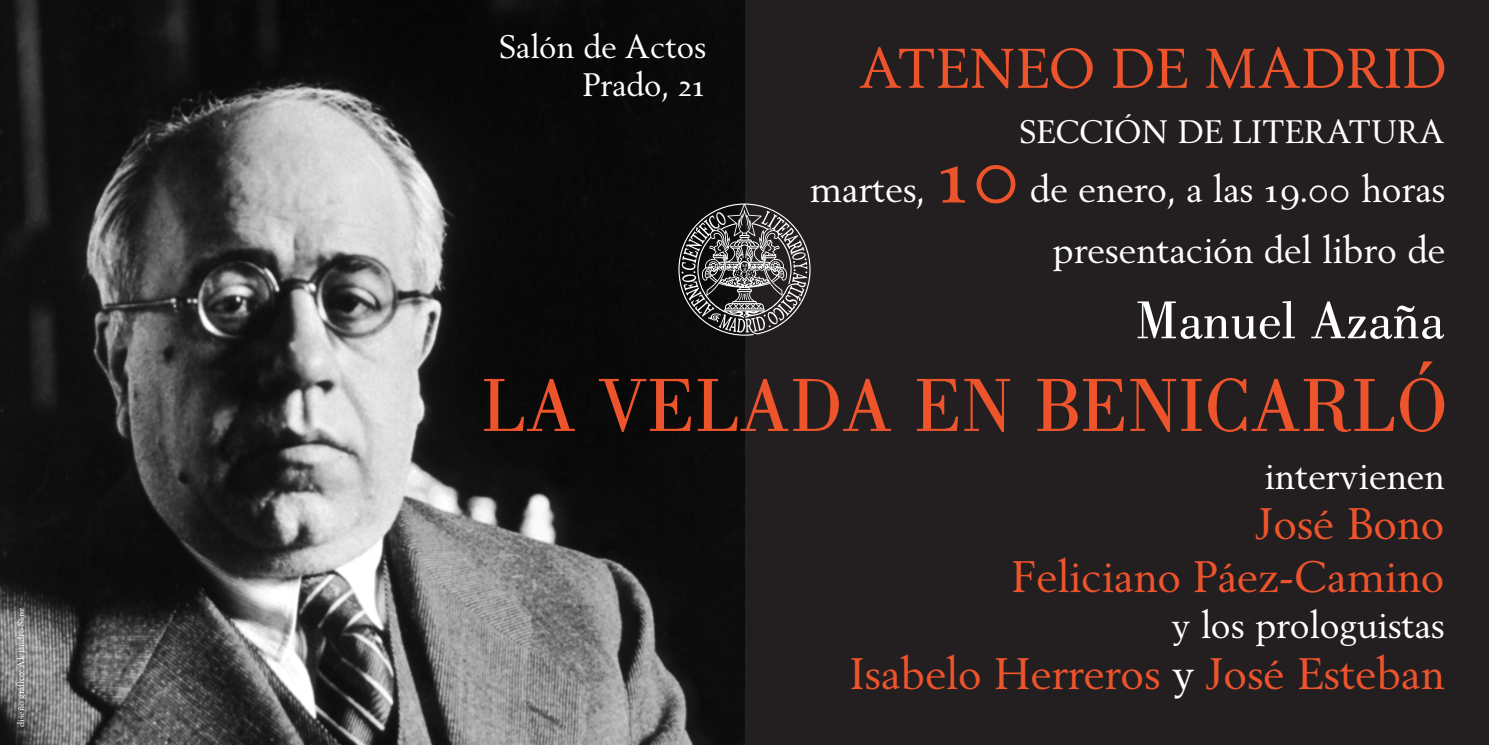
<style>
.page{position:relative;width:1489px;height:745px;background:#fff}
.page>*{position:absolute;margin:0;border:0;box-sizing:border-box;transform-origin:0 0}
.t1{font:90px "Berling Antiqua";color:#ee542c}
.t2{font:77.75px "Bodoni Book'em Danno";color:#ee542c}
.t3{font:60px "Berling Antiqua";color:#ee542c}
.t4{font:55px "Bodoni Book'em Danno";color:#fff}
.t5{font:47.5px/52.5px "Berling Antiqua";color:#ee542c;text-align:right}
.t6{font:47.5px "Berling Antiqua";color:#fff}
.t7{font:40px "Berling Antiqua";color:#fff}
.t8{font:35px/38.5px "Berling Antiqua";color:#fff;text-align:right}
.t9{font:10px "Berling Antiqua";color:#fff}
</style>
<div class="page">
<div style="left:0;top:0;width:1488px;height:744px;background:#231f20"></div>
<img style="left:0;top:0;width:744px;height:744px">
<svg style="left:678px;top:203px;width:132px;height:132px"></svg>
<p class="t9" style="left:17px;top:726px;width:121px;rotate:-90deg">diseño gráfico: Alejandro Sanz</p>
<p class="t8" style="left:499px;top:29px;width:208px">Salón de Actos<br>Prado, 21</p>
<h3 class="t3" style="left:858px;top:44px;width:589px">ATENEO DE MADRID</h3>
<p class="t8" style="left:1019px;top:115px;width:426px">SECCIÓN DE LITERATURA</p>
<p class="t7" style="left:809px;top:173px;width:117px">martes,</p>
<h1 class="t1" style="left:935px;top:137px;width:86px">10</h1>
<p class="t7" style="left:1029px;top:173px;width:416px">de enero, a las 19.00 horas</p>
<p class="t7" style="left:1052px;top:234px;width:394px">presentación del libro de</p>
<h3 class="t4" style="left:1135px;top:301px;width:310px">Manuel Azaña</h3>
<h2 class="t2" style="left:481px;top:378px;width:968px">LA VELADA EN BENICARLÓ</h2>
<p class="t7" style="left:1264px;top:459px;width:181px">intervienen</p>
<p class="t5" style="left:1011px;top:500px;width:434px">José Bono<br>Feliciano Páez-Camino</p>
<p class="t7" style="left:1171px;top:608px;width:274px">y los prologuistas</p>
<p class="t6" style="left:1172px;top:653px;width:23px">y</p>
<p class="t5" style="left:849px;top:649px;width:596px">Isabelo Herreros José Esteban</p>
</div>
